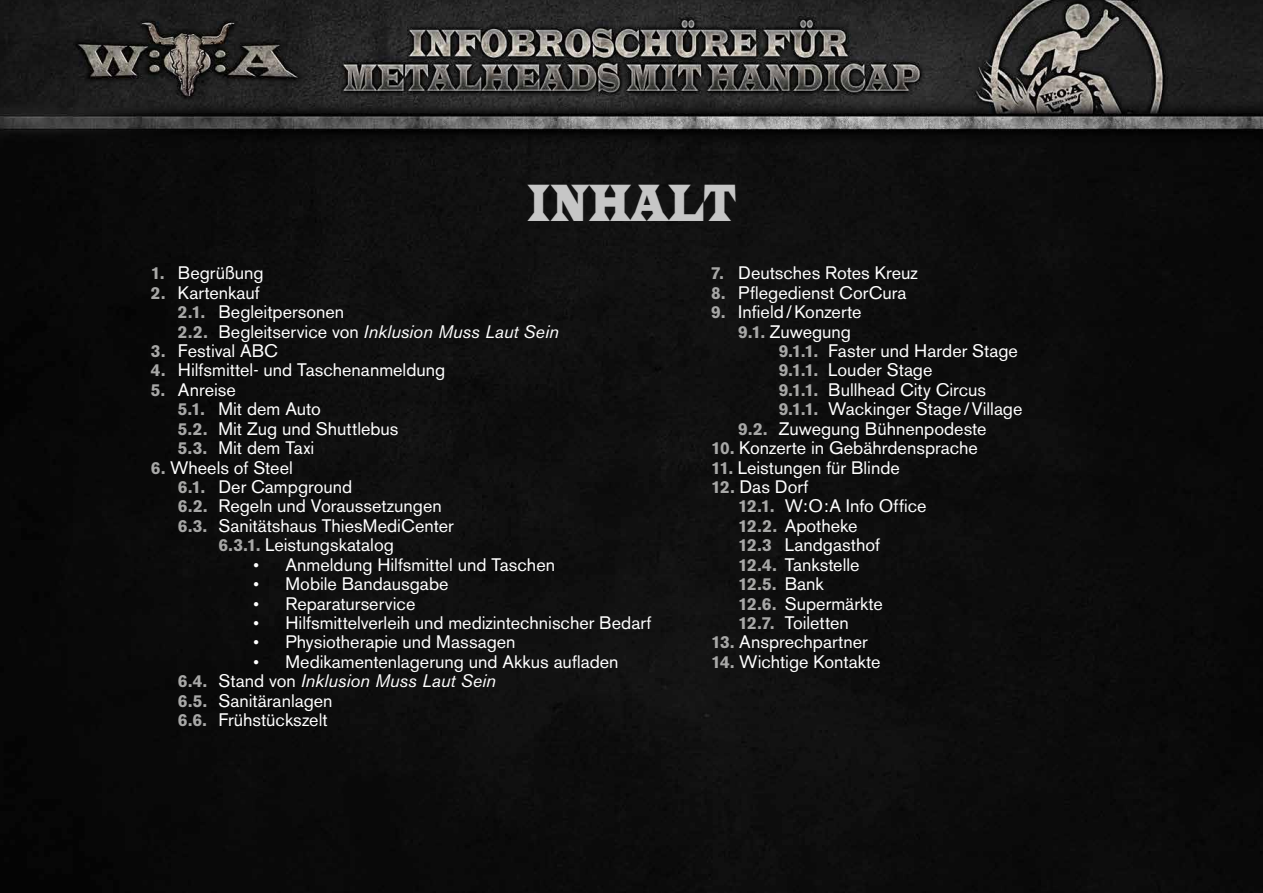
<style>
.page{position:relative;width:1263px;height:893px;background:#fff}
.page>*{position:absolute;margin:0;border:0;box-sizing:border-box;transform-origin:0 0}
.t1{font:54px "Latin Wide";color:#c6c6c6;scale:.5 1}
.List_Paragraph{font:18px/19.4px "Akzidenz Grotesk BE";color:#fff}
.List_Paragraph-2{font:italic 18px "Akzidenz Grotesk BE";letter-spacing:-.005em;color:#fff}
.List_Paragraph-3{font:700 17.25px "Akzidenz Grotesk BE";color:#a8a8a7}
.s1{font-weight:700;font-size:17.25px;color:#a8a8a7}
.s2{font-style:italic}
.s3{font-size:16.5px}
.s4{font-weight:700;font-style:normal;font-size:17.25px;color:#a8a8a7}
.s5{font-style:normal}
.s6{font-weight:400;font-size:18px;color:#fff}
</style>
<div class="page">
<img style="left:0;top:0;width:1263px;height:893px">
<p class="t1" style="left:527px;top:169px;width:420px">INHALT</p>
<p class="List_Paragraph" style="left:151px;top:263px;width:114px"><span class="s1">1.</span> Begrüßung</p>
<p class="List_Paragraph" style="left:178px;top:283px;width:382px;text-indent:-27px"><span class="s1">2.</span> Kartenkauf<br><span class="s1">2.1.</span> Begleitpersonen<br><span class="s1">2.2.</span> Begleitservice von <span class="s2">Inklusion Muss Laut Sein</span></p>
<p class="List_Paragraph" style="left:151px;top:341px;width:128px"><span class="s1">3.</span> Festival ABC</p>
<p class="List_Paragraph" style="left:151px;top:360px;width:296px"><span class="s1">4.</span> Hilfsmittel- und Taschenanmeldung</p>
<p class="List_Paragraph" style="left:151px;top:380px;width:86px"><span class="s1">5.</span> Anreise</p>
<p class="List_Paragraph" style="left:178px;top:399px;width:222px"><span class="s1">5.1.</span> Mit dem Auto<br><span class="s1">5.2.</span> Mit Zug und Shuttlebus<br><span class="s1">5.3.</span> Mit dem Taxi</p>
<p class="List_Paragraph" style="left:151px;top:458px;width:143px"><span class="s1">6.</span> Wheels of Steel</p>
<p class="List_Paragraph" style="left:178px;top:477px;width:176px"><span class="s1">6.1.</span> Der Campground</p>
<p class="List_Paragraph" style="left:178px;top:496px;width:265px"><span class="s1">6.2.</span> Regeln und Voraussetzungen</p>
<p class="List_Paragraph" style="left:178px;top:516px;width:277px"><span class="s1">6.3.</span> Sanitätshaus ThiesMediCenter</p>
<p class="List_Paragraph" style="left:218px;top:535px;width:177px"><span class="s1">6.3.1.</span> Leistungskatalog</p>
<p class="List_Paragraph" style="left:254px;top:555px;width:303px"><span class="s3">•</span> Anmeldung Hilfsmittel und Taschen</p>
<p class="List_Paragraph" style="left:254px;top:574px;width:196px"><span class="s3">•</span> Mobile Bandausgabe</p>
<p class="List_Paragraph" style="left:254px;top:594px;width:163px"><span class="s3">•</span> Reparaturservice</p>
<p class="List_Paragraph" style="left:254px;top:613px;width:399px"><span class="s3">•</span> Hilfsmittelverleih und medizintechnischer Bedarf</p>
<p class="List_Paragraph" style="left:254px;top:632px;width:263px"><span class="s3">•</span> Physiotherapie und Massagen</p>
<p class="List_Paragraph" style="left:254px;top:652px;width:367px"><span class="s3">•</span> Medikamentenlagerung und Akkus aufladen</p>
<p class="List_Paragraph-2" style="left:178px;top:670px;width:319px"><span class="s4">6.4.</span> <span class="s5">Stand von</span> Inklusion Muss Laut Sein</p>
<p class="List_Paragraph" style="left:178px;top:691px;width:156px"><span class="s1">6.5.</span> Sanitäranlagen</p>
<p class="List_Paragraph" style="left:178px;top:710px;width:151px"><span class="s1">6.6.</span> Frühstückszelt</p>
<p class="List_Paragraph" style="left:711px;top:263px;width:208px"><span class="s1">7.</span> Deutsches Rotes Kreuz</p>
<p class="List_Paragraph" style="left:711px;top:283px;width:197px"><span class="s1">8.</span> Pflegedienst CorCura</p>
<p class="List_Paragraph" style="left:711px;top:302px;width:152px"><span class="s1">9.</span> Infield/Konzerte</p>
<p class="List_Paragraph" style="left:738px;top:322px;width:114px"><span class="s1">9.1.</span> Zuwegung</p>
<p class="List_Paragraph" style="left:779px;top:341px;width:241px"><span class="s1">9.1.1.</span> Faster und Harder Stage</p>
<p class="List_Paragraph" style="left:779px;top:360px;width:155px"><span class="s1">9.1.1.</span> Louder Stage</p>
<p class="List_Paragraph" style="left:779px;top:380px;width:209px"><span class="s1">9.1.1.</span> Bullhead City Circus</p>
<p class="List_Paragraph" style="left:779px;top:399px;width:245px"><span class="s1">9.1.1.</span> Wackinger Stage/Village</p>
<p class="List_Paragraph" style="left:738px;top:419px;width:250px"><span class="s1">9.2.</span> Zuwegung Bühnenpodeste</p>
<p class="List_Paragraph" style="left:711px;top:438px;width:268px"><span class="s1">10.</span> Konzerte in Gebährdensprache</p>
<p class="List_Paragraph" style="left:711px;top:458px;width:190px"><span class="s1">11.</span> Leistungen für Blinde</p>
<p class="List_Paragraph" style="left:711px;top:477px;width:99px"><span class="s1">12.</span> Das Dorf</p>
<p class="List_Paragraph" style="left:738px;top:496px;width:190px"><span class="s1">12.1.</span> W:O:A Info Office</p>
<p class="List_Paragraph" style="left:738px;top:516px;width:121px"><span class="s1">12.2.</span> Apotheke</p>
<p class="List_Paragraph" style="left:738px;top:535px;width:143px"><span class="s1">12.3</span> Landgasthof</p>
<p class="List_Paragraph" style="left:738px;top:555px;width:123px"><span class="s1">12.4.</span> Tankstelle</p>
<p class="List_Paragraph-3" style="left:738px;top:574px;width:87px">12.5. <span class="s6">Bank</span></p>
<p class="List_Paragraph" style="left:738px;top:594px;width:146px"><span class="s1">12.6.</span> Supermärkte</p>
<p class="List_Paragraph" style="left:738px;top:613px;width:112px"><span class="s1">12.7.</span> Toiletten</p>
<p class="List_Paragraph" style="left:711px;top:632px;width:158px"><span class="s1">13.</span> Ansprechpartner</p>
<p class="List_Paragraph" style="left:711px;top:652px;width:171px"><span class="s1">14.</span> Wichtige Kontakte</p>
</div>
